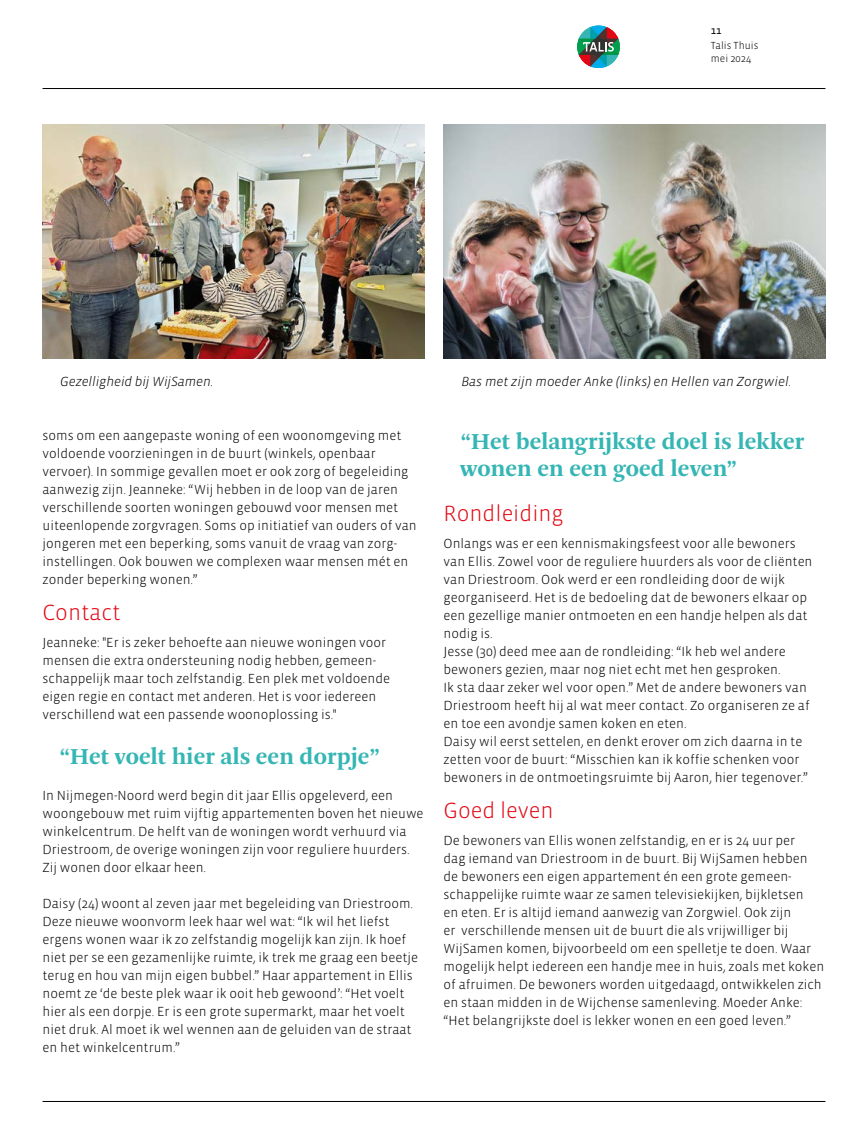
<style>
.page{position:relative;width:851px;height:1127px;background:#fff}
.page>*{position:absolute;margin:0;border:0;box-sizing:border-box;transform-origin:0 0}
.t1{font:700 24px/27px "Arnhem Pro";color:#35b6b4}
.t2{font:300 22.5px "Vista Sans OTCE";color:#e30613}
.t3{font:300 13.5px/18px "Vista Sans OTCE";color:#000}
.t4{font:italic 300 13.5px "Vista Sans OTCE";color:#000}
.t5{font:300 10.5px/12.6px "Vista Sans OTCE";color:#000}
.t6{font:10.5px "Vista Sans OTCE";color:#000}
</style>
<div class="page">
<img style="left:443px;top:125px;width:382px;height:234px">
<img style="left:43px;top:125px;width:381px;height:234px">
<hr style="left:43px;top:88px;width:782px;height:1px;background:#000">
<hr style="left:43px;top:1101px;width:782px;height:1px;background:#000">
<svg style="left:577px;top:26px;width:42px;height:42px"></svg>
<p class="t6" style="left:710px;top:25px;width:12px">11</p>
<p class="t5" style="left:710px;top:40px;width:49px">Talis Thuis mei 2024</p>
<p class="t4" style="left:60px;top:373px;width:155px">Gezelligheid bij WijSamen.</p>
<p class="t4" style="left:461px;top:373px;width:331px">Bas met zijn moeder Anke (links) en Hellen van Zorgwiel.</p>
<p class="t3" style="left:43px;top:426px;width:375px">soms om een aangepaste woning of een woonomgeving met voldoende voorzieningen in de buurt (winkels, openbaar vervoer). In sommige gevallen moet er ook zorg of begeleiding aanwezig zijn. Jeanneke: “Wij hebben in de loop van de jaren verschillende soorten woningen gebouwd voor mensen met uiteenlopende zorgvragen. Soms op initiatief van ouders of van jongeren met een beperking, soms vanuit de vraag van zorg&shy;instellingen. Ook bouwen we complexen waar mensen mét en zonder beperking wonen.”</p>
<h2 class="t2" style="left:43px;top:599px;width:79px">Contact</h2>
<p class="t3" style="left:43px;top:633px;width:349px">Jeanneke: "Er is zeker behoefte aan nieuwe woningen voor mensen die extra ondersteuning nodig hebben, gemeen&shy;schappelijk maar toch zelfstandig. Een plek met voldoende eigen regie en contact met anderen. Het is voor iedereen verschillend wat een passende woonoplossing is."</p>
<h1 class="t1" style="left:60px;top:743px;width:322px">“Het voelt hier als een dorpje”</h1>
<p class="t3" style="left:43px;top:786px;width:382px">In Nijmegen-Noord werd begin dit jaar Ellis opgeleverd, een woongebouw met ruim vijftig appartementen boven het nieuwe winkelcentrum. De helft van de woningen wordt verhuurd via Driestroom, de overige woningen zijn voor reguliere huurders.<br>Zij wonen door elkaar heen.</p>
<p class="t3" style="left:43px;top:894px;width:377px">Daisy (24) woont al zeven jaar met begeleiding van Driestroom.<br>Deze nieuwe woonvorm leek haar wel wat: “Ik wil het liefst ergens wonen waar ik zo zelfstandig mogelijk kan zijn. Ik hoef niet per se een gezamenlijke ruimte, ik trek me graag een beetje terug en hou van mijn eigen bubbel.” Haar appartement in Ellis noemt ze ‘de beste plek waar ik ooit heb gewoond’: “Het voelt hier als een dorpje. Er is een grote supermarkt, maar het voelt niet druk. Al moet ik wel wennen aan de geluiden van de straat en het winkelcentrum.”</p>
<h1 class="t1" style="left:460px;top:428px;width:345px">“Het belangrijkste doel is lekker wonen en een goed leven”</h1>
<h2 class="t2" style="left:443px;top:500px;width:122px">Rondleiding</h2>
<p class="t3" style="left:443px;top:534px;width:370px">Onlangs was er een kennismakingsfeest voor alle bewoners van Ellis. Zowel voor de reguliere huurders als voor de cliënten van Driestroom. Ook werd er een rondleiding door de wijk georganiseerd. Het is de bedoeling dat de bewoners elkaar op een gezellige manier ontmoeten en een handje helpen als dat nodig is.<br>Jesse (30) deed mee aan de rondleiding: “Ik heb wel andere bewoners gezien, maar nog niet echt met hen gesproken.<br>Ik sta daar zeker wel voor open.” Met de andere bewoners van Driestroom heeft hij al wat meer contact. Zo organiseren ze af en toe een avondje samen koken en eten.<br>Daisy wil eerst settelen, en denkt erover om zich daarna in te zetten voor de buurt: “Misschien kan ik koffie schenken voor bewoners in de ontmoetingsruimte bij Aaron, hier tegenover.”</p>
<h2 class="t2" style="left:443px;top:797px;width:112px">Goed leven</h2>
<p class="t3" style="left:443px;top:831px;width:382px">De bewoners van Ellis wonen zelfstandig, en er is 24 uur per<br>dag iemand van Driestroom in de buurt. Bij WijSamen hebben de bewoners een eigen appartement én een grote gemeen&shy;schappelijke ruimte waar ze samen televisiekijken, bijkletsen<br>en eten. Er is altijd iemand aanwezig van Zorgwiel. Ook zijn<br>er verschillende mensen uit de buurt die als vrijwilliger bij WijSamen komen, bijvoorbeeld om een spelletje te doen. Waar mogelijk helpt iedereen een handje mee in huis, zoals met koken of afruimen. De bewoners worden uitgedaagd, ontwikkelen zich en staan midden in de Wijchense samenleving. Moeder Anke: “Het belangrijkste doel is lekker wonen en een goed leven.”</p>
</div>
